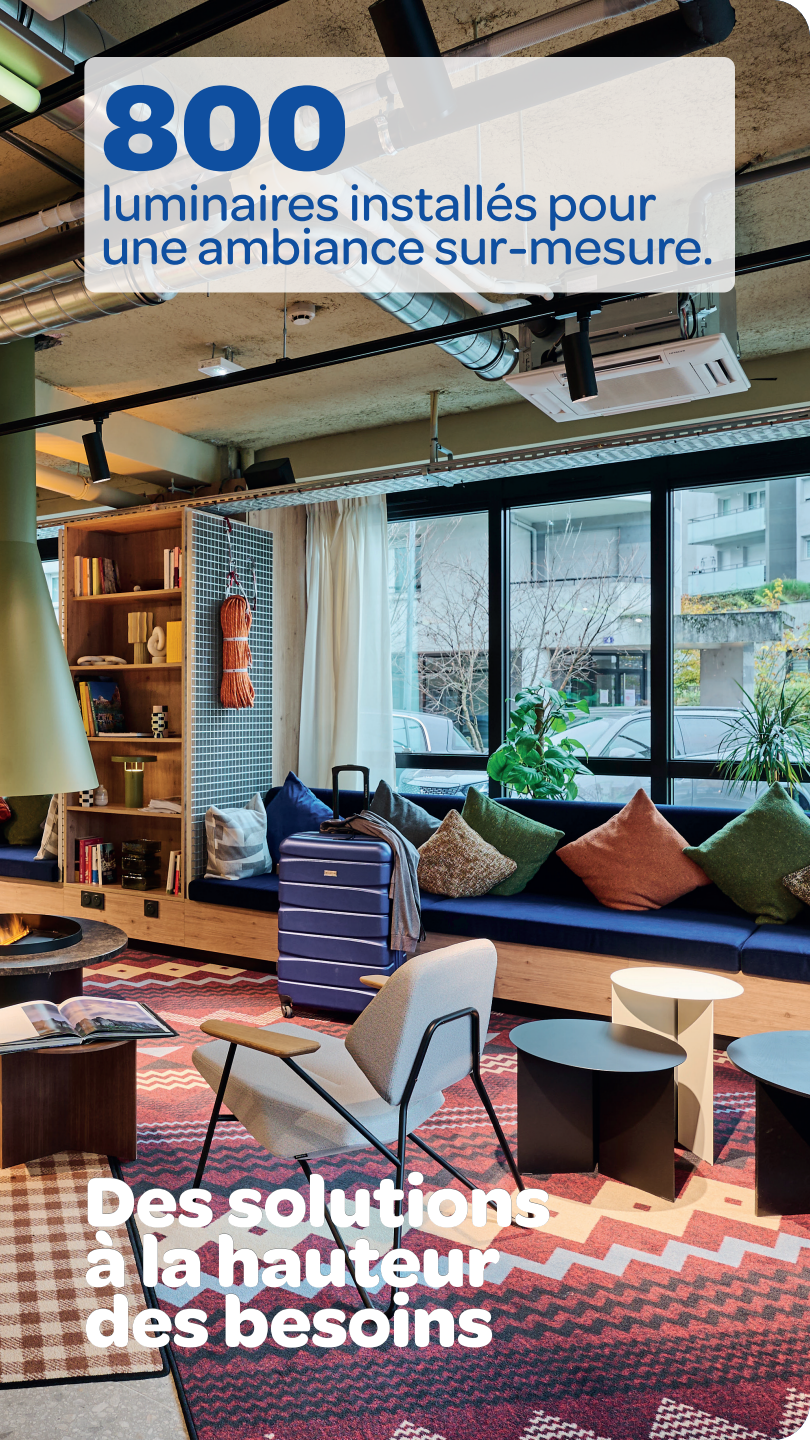
<style>
.page{position:relative;width:810px;height:1440px;background:#fff}
.page>*{position:absolute;margin:0;border:0;box-sizing:border-box;transform-origin:0 0}
.t1{font:127.5px "Omnes VF";color:#0f4fa0}
.t2{font:75px/60px "Omnes VF";letter-spacing:-.005em;color:#fff}
.t3{font:500 52.5px/43.5px "Omnes";color:#0f4fa0}
</style>
<div class="page">
<img style="left:0;top:0;width:810px;height:1440px">
<svg style="left:84px;top:57px;width:651px;height:235px;background:#dedcd9"></svg>
<h1 class="t1" style="left:101px;top:40px;width:249px">800</h1>
<p class="t3" style="left:101px;top:178px;width:615px">luminaires installés pour une ambiance sur-mesure.</p>
<h2 class="t2" style="left:84px;top:1167px;width:468px">Des solutions à la hauteur des besoins</h2>
</div>
